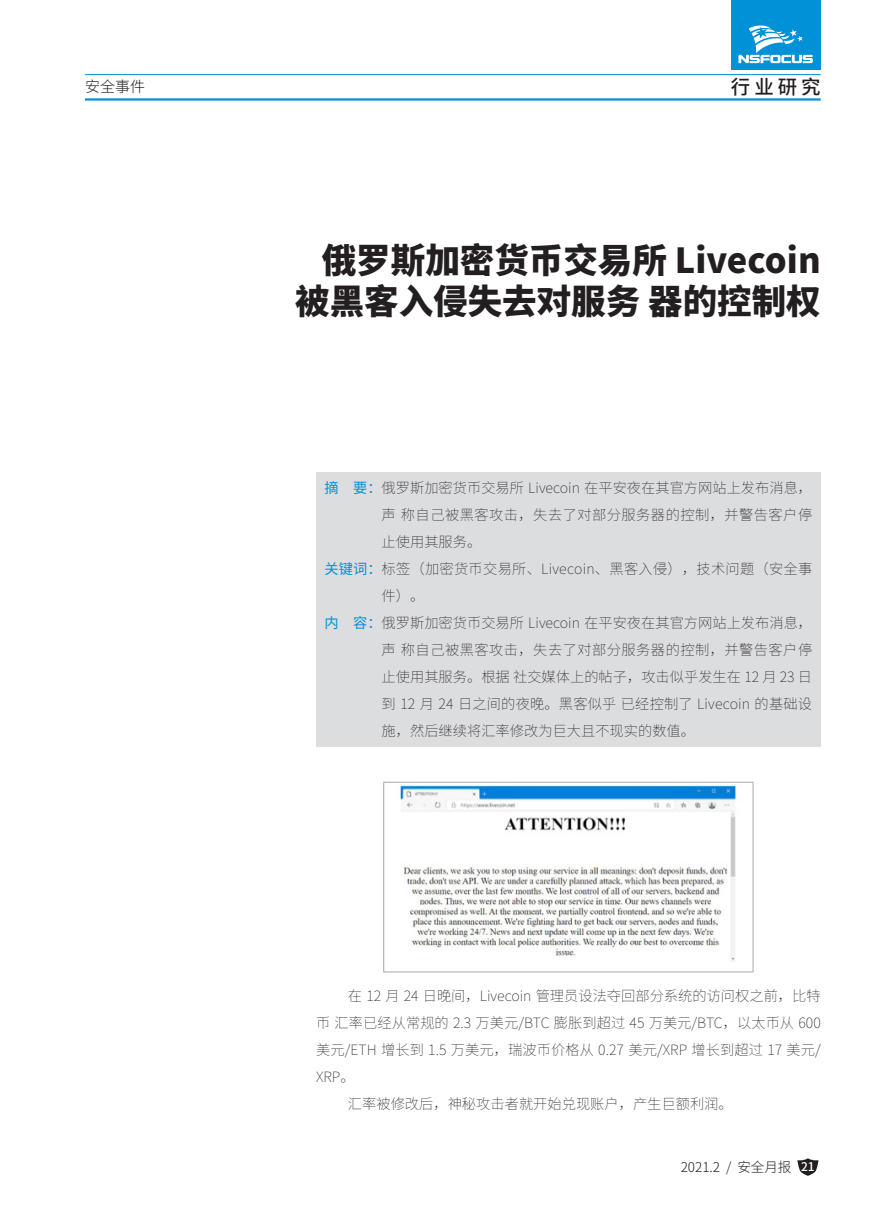
<style>
.page{position:relative;width:893px;height:1212px;background:#fff}
.page>*{position:absolute;margin:0;border:0;box-sizing:border-box;transform-origin:0 0}
._1-标题{font:900 34.5px/41.4px "Noto Sans Hans";color:#231f20;text-align:right}
.t1{font:500 19.5px "Noto Sans Hans";color:#231f20}
.t2{font:300 15px "Noto Sans Hans";color:#231f20}
.灰底文{font:100 14.25px/27px "Noto Sans Hans";letter-spacing:.01em;color:#231f20;text-align:justify}
._3-正文{font:100 14.25px/27px "Noto Sans Hans";letter-spacing:.005em;color:#231f20;text-align:justify}
.t3{font:300 13.5px "Noto Sans Hans";color:#231f20}
.s1{font-weight:400;color:#0091d6}
.s2{font-weight:500;font-size:12px;color:#fff}
</style>
<div class="page">
<svg style="left:797px;top:1158px;width:21px;height:18px"></svg>
<hr style="left:85px;top:74px;width:736px;height:1px;background:#0091d6">
<hr style="left:85px;top:98px;width:736px;height:3px;background:#0091d6">
<div style="left:731px;top:0;width:89px;height:70px;background:#0091d6"></div>
<svg style="left:738px;top:25px;width:75px;height:38px"></svg>
<div style="left:316px;top:472px;width:505px;height:85px;background:#dcdddf"></div>
<div style="left:316px;top:553px;width:505px;height:58px;background:#dcdddf"></div>
<div style="left:316px;top:607px;width:505px;height:139px;background:#dcdddf"></div>
<img style="left:400px;top:785px;width:338px;height:177px">
<div style="left:383px;top:782px;width:370px;height:190px;border:1px solid #a8a9ad"></div>
<p class="t2" style="left:85px;top:78px;width:61px">安全事件</p>
<h2 class="t1" style="left:731px;top:76px;width:91px">行业研究</h2>
<p class="_1-标题" style="left:295px;top:240px;width:527px">俄罗斯加密货币交易所 Livecoin被黑客入侵失去对服务 器的控制权</p>
<p class="灰底文" style="left:382px;top:475px;width:432px;text-indent:-57px"><span class="s1">摘 要：</span>俄罗斯加密货币交易所 Livecoin 在平安夜在其官方网站上发布消息，声 称自己被黑客攻击，失去了对部分服务器的控制，并警告客户停止使用其服务。</p>
<p class="灰底文" style="left:382px;top:556px;width:432px;text-indent:-57px"><span class="s1">关键词：</span>标签（加密货币交易所、Livecoin、黑客入侵），技术问题（安全事件）。</p>
<p class="灰底文" style="left:382px;top:610px;width:432px;text-indent:-57px"><span class="s1">内 容：</span>俄罗斯加密货币交易所 Livecoin 在平安夜在其官方网站上发布消息，声 称自己被黑客攻击，失去了对部分服务器的控制，并警告客户停止使用其服务。根据 社交媒体上的帖子，攻击似乎发生在 12 月 23 日到 12 月 24 日之间的夜晚。黑客似乎 已经控制了 Livecoin 的基础设施，然后继续将汇率修改为巨大且不现实的数值。</p>
<p class="_3-正文" style="left:316px;top:983px;width:506px;text-indent:32px">在 12 月 24 日晚间，Livecoin 管理员设法夺回部分系统的访问权之前，比特币 汇率已经从常规的 2.3 万美元/BTC 膨胀到超过 45 万美元/BTC，以太币从 600美元/ETH 增长到 1.5 万美元，瑞波币价格从 0.27 美元/XRP 增长到超过 17 美元/ XRP。</p>
<p class="_3-正文" style="left:348px;top:1091px;width:386px">汇率被修改后，神秘攻击者就开始兑现账户，产生巨额利润。</p>
<p class="t3" style="left:681px;top:1160px;width:136px">2021.2 / 安全月报 <span class="s2">21</span></p>
</div>
